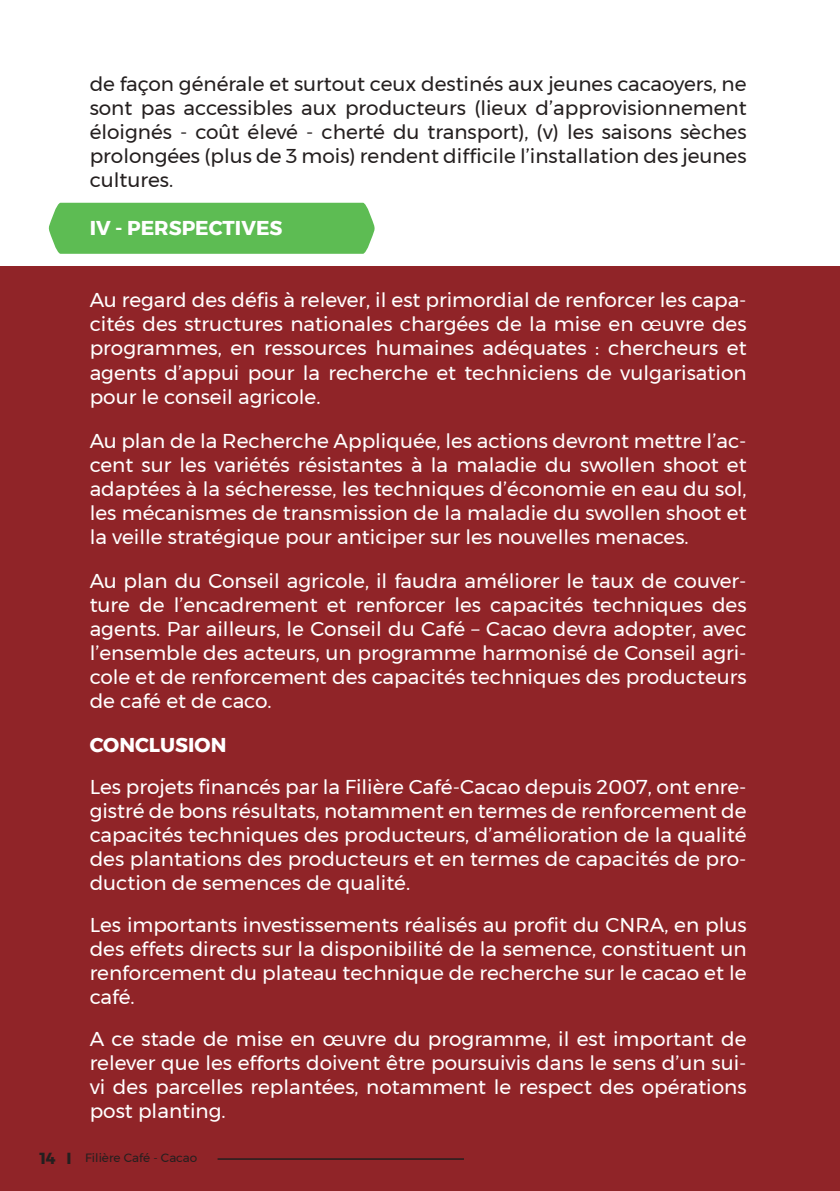
<style>
.page{position:relative;width:840px;height:1191px;background:#fff}
.page>*{position:absolute;margin:0;border:0;box-sizing:border-box;transform-origin:0 0}
.t1{font:20px/24px "Montserrat";color:#fff;text-align:justify}
.t2{font:20px/24px "Montserrat";color:#241f1f;text-align:justify}
.t3{font:700 20px "Montserrat";color:#fff}
.t4{font:12px "Montserrat";color:#241f1f}
.s1{font-weight:700;font-size:16px}
</style>
<div class="page">
<div style="left:0;top:266px;width:839px;height:925px;background:#902428"></div>
<div style="left:48px;top:203px;width:327px;height:51px;background:#5dbc53"></div>
<hr style="left:217px;top:1158px;width:246px;height:1px;background:#241f1f">
<p class="t2" style="left:90px;top:72px;width:658px">de façon générale et surtout ceux destinés aux jeunes cacaoyers, ne sont pas accessibles aux producteurs (lieux d’approvisionnement éloignés - coût élevé - cherté du transport), (v) les saisons sèches prolongées (plus de 3 mois) rendent difficile l’installation des jeunes cultures.</p>
<p class="t3" style="left:90px;top:212px;width:194px">IV - PERSPECTIVES</p>
<p class="t1" style="left:90px;top:288px;width:658px">Au regard des défis à relever, il est primordial de renforcer les capa&shy;cités des structures nationales chargées de la mise en œuvre des programmes, en ressources humaines adéquates : chercheurs et agents d’appui pour la recherche et techniciens de vulgarisation pour le conseil agricole.</p>
<p class="t1" style="left:90px;top:428px;width:658px">Au plan de la Recherche Appliquée, les actions devront mettre l’ac&shy;cent sur les variétés résistantes à la maladie du swollen shoot et adaptées à la sécheresse, les techniques d’économie en eau du sol, les mécanismes de transmission de la maladie du swollen shoot et la veille stratégique pour anticiper sur les nouvelles menaces.</p>
<p class="t1" style="left:90px;top:568px;width:658px">Au plan du Conseil agricole, il faudra améliorer le taux de couver&shy;ture de l’encadrement et renforcer les capacités techniques des agents. Par ailleurs, le Conseil du Café – Cacao devra adopter, avec l’ensemble des acteurs, un programme harmonisé de Conseil agri&shy;cole et de renforcement des capacités techniques des producteurs de café et de caco.</p>
<p class="t3" style="left:90px;top:728px;width:138px">CONCLUSION</p>
<p class="t1" style="left:90px;top:774px;width:658px">Les projets financés par la Filière Café-Cacao depuis 2007, ont enre&shy;gistré de bons résultats, notamment en termes de renforcement de capacités techniques des producteurs, d’amélioration de la qualité des plantations des producteurs et en termes de capacités de pro&shy;duction de semences de qualité.</p>
<p class="t1" style="left:90px;top:912px;width:658px">Les importants investissements réalisés au profit du CNRA, en plus des effets directs sur la disponibilité de la semence, constituent un renforcement du plateau technique de recherche sur le cacao et le café.</p>
<p class="t1" style="left:90px;top:1026px;width:658px">A ce stade de mise en œuvre du programme, il est important de relever que les efforts doivent être poursuivis dans le sens d’un sui&shy;vi des parcelles replantées, notamment le respect des opérations post planting.</p>
<p class="t4" style="left:40px;top:1148px;width:159px"><span class="s1">14 I</span> Filière Café - Cacao</p>
</div>
